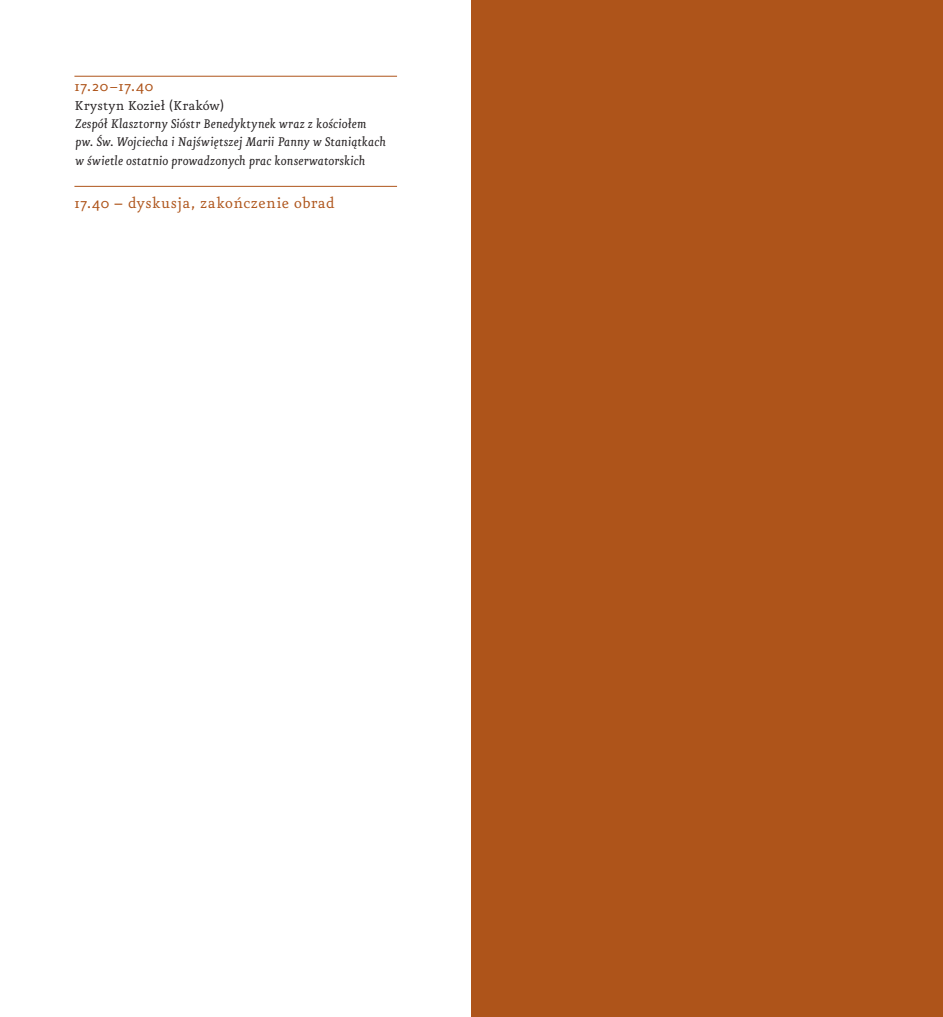
<style>
.page{position:relative;width:943px;height:1017px;background:#fff}
.page>*{position:absolute;margin:0;border:0;box-sizing:border-box;transform-origin:0 0}
.przerwa_kawowa{font:17.5px "Eureka Pro";letter-spacing:.03em;color:#ae541a}
.godz_1{font:17.5px "Eureka Pro";letter-spacing:.055em;color:#ae541a}
.autor{font:15.4px "Eureka Pro";letter-spacing:.005em;color:#231f20}
.opiski{font:italic 15.05px/18.4px "Eureka Pro";letter-spacing:.005em;color:#231f20}
</style>
<div class="page">
<div style="left:471px;top:0;width:472px;height:1017px;background:#ae541a"></div>
<hr style="left:74px;top:76px;width:323px;height:1px;background:#ae541a">
<hr style="left:74px;top:186px;width:323px;height:1px;background:#ae541a">
<p class="godz_1" style="left:74px;top:77px;width:80px">17.20−17.40</p>
<p class="autor" style="left:75px;top:97px;width:151px">Krystyn Kozieł (Kraków)</p>
<p class="opiski" style="left:75px;top:115px;width:312px">Zespół Klasztorny Sióstr Benedyktynek wraz z kościołem pw. Św. Wojciecha i Najświętszej Marii Panny w Staniątkach w świetle ostatnio prowadzonych prac konserwatorskich</p>
<p class="przerwa_kawowa" style="left:74px;top:194px;width:262px">17.40 – dyskusja, zakończenie obrad</p>
</div>
